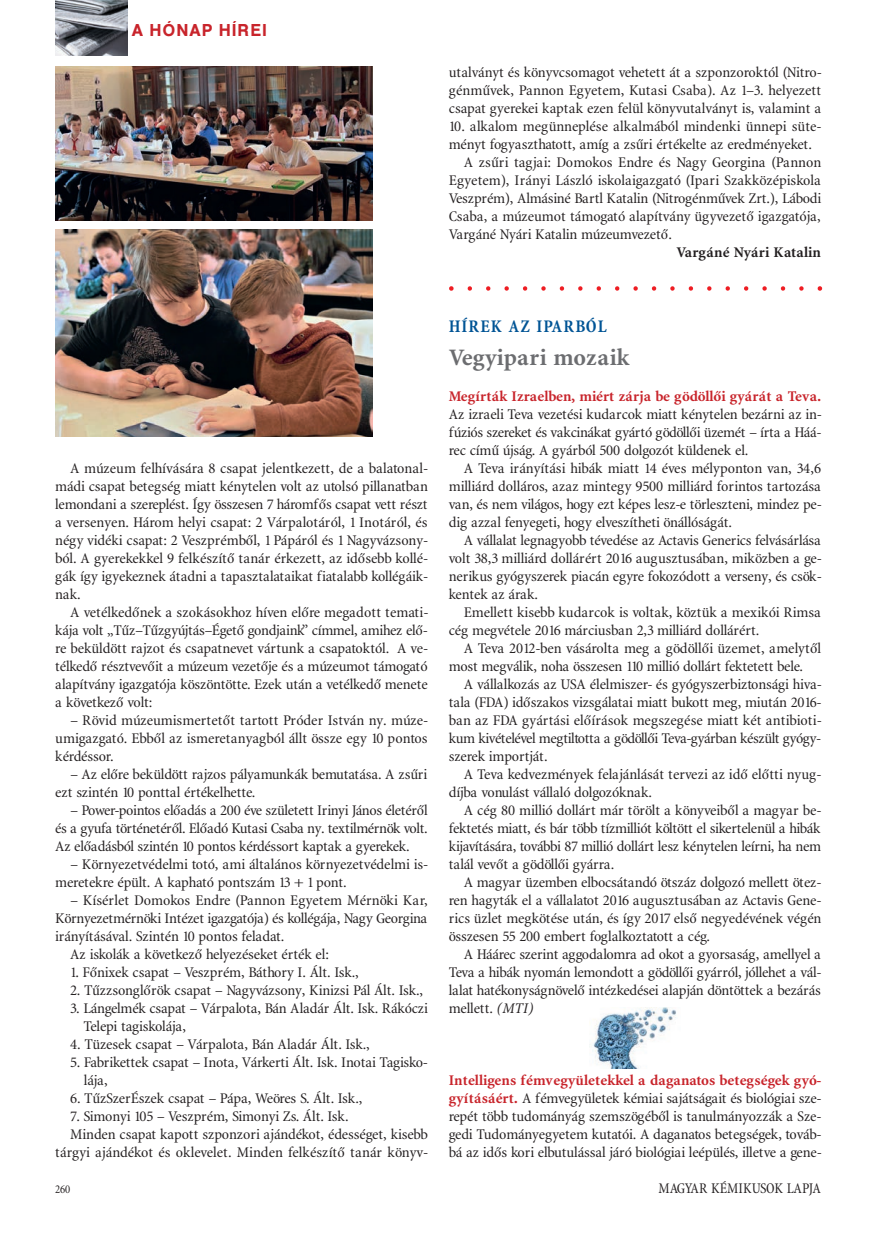
<style>
.page{position:relative;width:872px;height:1233px;background:#fff}
.page>*{position:absolute;margin:0;border:0;box-sizing:border-box;transform-origin:0 0}
.t1{font:700 24px "Minion Cn PFL";color:#6c6d70;scale:1.1 1}
.t2{font:700 18px "Minion Cn PFL";letter-spacing:.05em;color:#005495}
.t3{font:500 18px "Nimbus San No 5 TEE";letter-spacing:.05em;color:#c8242b}
.t4{font:15px/18px "Minion Cn PFL";color:#231f20;text-align:justify;scale:1.1 1}
.t5{font:700 15px "Minion Cn PFL";letter-spacing:-.005em;color:#c8242b;scale:1.1 1}
.t6{font:15px "Minion Cn PFL";color:#231f20}
.t7{font:700 15px "Minion Cn PFL";color:#231f20;scale:1.1 1}
.t8{font:12px "Minion Cn PFL";color:#231f20}
.s1{font-style:italic}
.s2{font-weight:700;color:#c8242b}
</style>
<div class="page">
<img style="left:55px;top:0;width:73px;height:55px">
<img style="left:55px;top:67px;width:317px;height:154px">
<img style="left:55px;top:229px;width:317px;height:208px">
<svg style="left:449px;top:286px;width:373px;height:5px"></svg>
<img style="left:589px;top:1007px;width:87px;height:61px">
<p class="t3" style="left:132px;top:24px;width:137px">A HÓNAP HÍREI</p>
<p class="t4" style="left:449px;top:64px;width:340px">utalványt és könyvcsomagot vehetett át a szponzoroktól (Nitro&shy;génművek, Pannon Egyetem, Kutasi Csaba). Az 1–3. helyezett csapat gyerekei kaptak ezen felül könyvutalványt is, valamint a</p>
<p class="t4" style="left:449px;top:118px;width:340px">10. alkalom megünneplése alkalmából mindenki ünnepi süte-</p>
<p class="t4" style="left:449px;top:136px;width:331px">ményt fogyaszthatott, amíg a zsűri értékelte az eredményeket.</p>
<p class="t4" style="left:463px;top:154px;width:326px">A zsűri tagjai: Domokos Endre és Nagy Georgina (Pannon</p>
<p class="t4" style="left:449px;top:172px;width:340px">Egyetem), Irányi László iskolaigazgató (Ipari Szakközépiskola</p>
<p class="t4" style="left:449px;top:190px;width:340px">Veszprém), Almásiné Bartl Katalin (Nitrogénművek Zrt.), Lábodi</p>
<p class="t4" style="left:449px;top:208px;width:340px">Csaba, a múzeumot támogató alapítvány ügyvezető igazgatója,</p>
<p class="t4" style="left:449px;top:226px;width:204px">Vargáné Nyári Katalin múzeumvezető.</p>
<p class="t7" style="left:676px;top:246px;width:133px">Vargáné Nyári Katalin</p>
<p class="t2" style="left:449px;top:319px;width:159px">HÍREK AZ IPARBÓL</p>
<h1 class="t1" style="left:449px;top:348px;width:166px">Vegyipari mozaik</h1>
<p class="t5" style="left:449px;top:390px;width:340px">Megírták Izraelben, miért zárja be gödöllői gyárát a Teva.</p>
<p class="t4" style="left:449px;top:406px;width:340px">Az izraeli Teva vezetési kudarcok miatt kénytelen bezárni az in&shy;fúziós szereket és vakcinákat gyártó gödöllői üzemét – írta a Háá&shy;rec című újság. A gyárból 500 dolgozót küldenek el.</p>
<p class="t4" style="left:449px;top:460px;width:340px;text-indent:15px">A Teva irányítási hibák miatt 14 éves mélyponton van, 34,6 milliárd dolláros, azaz mintegy 9500 milliárd forintos tartozása van, és nem világos, hogy ezt képes lesz-e törleszteni, mindez pe&shy;dig azzal fenyegeti, hogy elveszítheti önállóságát.</p>
<p class="t4" style="left:449px;top:532px;width:340px;text-indent:15px">A vállalat legnagyobb tévedése az Actavis Generics felvásárlása volt 38,3 milliárd dollárért 2016 augusztusában, miközben a ge&shy;nerikus gyógyszerek piacán egyre fokozódott a verseny, és csök&shy;kentek az árak.</p>
<p class="t4" style="left:449px;top:604px;width:340px;text-indent:15px">Emellett kisebb kudarcok is voltak, köztük a mexikói Rimsa cég megvétele 2016 márciusban 2,3 milliárd dollárért.</p>
<p class="t4" style="left:449px;top:640px;width:340px;text-indent:15px">A Teva 2012-ben vásárolta meg a gödöllői üzemet, amelytől most megválik, noha összesen 110 millió dollárt fektetett bele.</p>
<p class="t4" style="left:449px;top:676px;width:340px;text-indent:15px">A vállalkozás az USA élelmiszer- és gyógyszerbiztonsági hiva&shy;tala (FDA) időszakos vizsgálatai miatt bukott meg, miután 2016- ban az FDA gyártási előírások megszegése miatt két antibioti&shy;kum kivételével megtiltotta a gödöllői Teva-gyárban készült gyógy&shy;szerek importját.</p>
<p class="t4" style="left:449px;top:766px;width:340px;text-indent:15px">A Teva kedvezmények felajánlását tervezi az idő előtti nyug&shy;díjba vonulást vállaló dolgozóknak.</p>
<p class="t4" style="left:449px;top:802px;width:340px;text-indent:15px">A cég 80 millió dollárt már törölt a könyveiből a magyar be&shy;fektetés miatt, és bár több tízmilliót költött el sikertelenül a hibák kijavítására, további 87 millió dollárt lesz kénytelen leírni, ha nem talál vevőt a gödöllői gyárra.</p>
<p class="t4" style="left:449px;top:874px;width:340px;text-indent:15px">A magyar üzemben elbocsátandó ötszáz dolgozó mellett ötez&shy;ren hagyták el a vállalatot 2016 augusztusában az Actavis Gene&shy;rics üzlet megkötése után, és így 2017 első negyedévének végén összesen 55 200 embert foglalkoztatott a cég.</p>
<p class="t4" style="left:449px;top:946px;width:340px;text-indent:15px">A Háárec szerint aggodalomra ad okot a gyorsaság, amellyel a Teva a hibák nyomán lemondott a gödöllői gyárról, jóllehet a vál&shy;lalat hatékonyságnövelő intézkedései alapján döntöttek a bezárás mellett. <span class="s1">(MTI)</span></p>
<p class="t4" style="left:55px;top:460px;width:340px;text-indent:15px">A múzeum felhívására 8 csapat jelentkezett, de a balatonal&shy;mádi csapat betegség miatt kénytelen volt az utolsó pillanatban lemondani a szereplést. Így összesen 7 háromfős csapat vett részt a versenyen. Három helyi csapat: 2 Várpalotáról, 1 Inotáról, és négy vidéki csapat: 2 Veszprémből, 1 Pápáról és 1 Nagyvázsony&shy;ból. A gyerekekkel 9 felkészítő tanár érkezett, az idősebb kollé&shy;gák így igyekeznek átadni a tapasztalataikat fiatalabb kollégáik&shy;nak.</p>
<p class="t4" style="left:55px;top:604px;width:340px;text-indent:15px">A vetélkedőnek a szokásokhoz híven előre megadott temati&shy;kája volt „Tűz–Tűzgyújtás–Égető gondjaink” címmel, amihez elő&shy;re beküldött rajzot és csapatnevet vártunk a csapatoktól. A ve&shy;télkedő résztvevőit a múzeum vezetője és a múzeumot támogató alapítvány igazgatója köszöntötte. Ezek után a vetélkedő menete a következő volt:</p>
<p class="t4" style="left:55px;top:712px;width:340px;text-indent:15px">– Rövid múzeumismertetőt tartott Próder István ny. múze&shy;umigazgató. Ebből az ismeretanyagból állt össze egy 10 pontos kérdéssor.</p>
<p class="t4" style="left:55px;top:766px;width:339px;text-indent:15px">– Az előre beküldött rajzos pályamunkák bemutatása. A zsűri ezt szintén 10 ponttal értékelhette.</p>
<p class="t4" style="left:55px;top:802px;width:340px;text-indent:15px">– Power-pointos előadás a 200 éve született Irinyi János életéről és a gyufa történetéről. Előadó Kutasi Csaba ny. textilmérnök volt.<br>Az előadásból szintén 10 pontos kérdéssort kaptak a gyerekek.</p>
<p class="t4" style="left:55px;top:856px;width:340px;text-indent:15px">– Környezetvédelmi totó, ami általános környezetvédelmi is&shy;meretekre épült. A kapható pontszám 13 + 1 pont.</p>
<p class="t4" style="left:70px;top:892px;width:326px">– Kísérlet Domokos Endre (Pannon Egyetem Mérnöki Kar,</p>
<p class="t4" style="left:55px;top:910px;width:340px">Környezetmérnöki Intézet igazgatója) és kollégája, Nagy Georgina</p>
<p class="t4" style="left:55px;top:928px;width:210px">irányításával. Szintén 10 pontos feladat.</p>
<p class="t4" style="left:70px;top:946px;width:236px">Az iskolák a következő helyezéseket érték el:</p>
<p class="t4" style="left:70px;top:964px;width:264px">1. Főnixek csapat – Veszprém, Báthory I. Ált. Isk.,</p>
<p class="t4" style="left:70px;top:982px;width:322px">2. Tűzzsonglőrök csapat – Nagyvázsony, Kinizsi Pál Ált. Isk.,</p>
<p class="t4" style="left:83px;top:1000px;width:314px;text-indent:-13px">3. Lángelmék csapat – Várpalota, Bán Aladár Ált. Isk. Rákóczi<br>Telepi tagiskolája,</p>
<p class="t4" style="left:70px;top:1036px;width:274px">4. Tüzesek csapat – Várpalota, Bán Aladár Ált. Isk.,</p>
<p class="t4" style="left:84px;top:1054px;width:313px;text-indent:-14px">5. Fabrikettek csapat – Inota, Várkerti Ált. Isk. Inotai Tagisko&shy;lája,</p>
<p class="t4" style="left:70px;top:1090px;width:267px">6. TűzSzerÉszek csapat – Pápa, Weöres S. Ált. Isk.,</p>
<p class="t4" style="left:70px;top:1108px;width:254px">7. Simonyi 105 – Veszprém, Simonyi Zs. Ált. Isk.</p>
<p class="t4" style="left:70px;top:1126px;width:326px">Minden csapat kapott szponzori ajándékot, édességet, kisebb</p>
<p class="t4" style="left:55px;top:1144px;width:340px">tárgyi ajándékot és oklevelet. Minden felkészítő tanár könyv-</p>
<p class="t8" style="left:55px;top:1184px;width:17px">260</p>
<p class="t6" style="left:658px;top:1182px;width:164px">MAGYAR KÉMIKUSOK LAPJA</p>
<p class="t4" style="left:449px;top:1072px;width:340px"><span class="s2">Intelligens fémvegyületekkel a daganatos betegségek gyó&shy;gyításáért.</span> A fémvegyületek kémiai sajátságait és biológiai sze&shy;repét több tudományág szemszögéből is tanulmányozzák a Sze&shy;gedi Tudományegyetem kutatói. A daganatos betegségek, továb&shy;bá az idős kori elbutulással járó biológiai leépülés, illetve a gene-</p>
</div>
